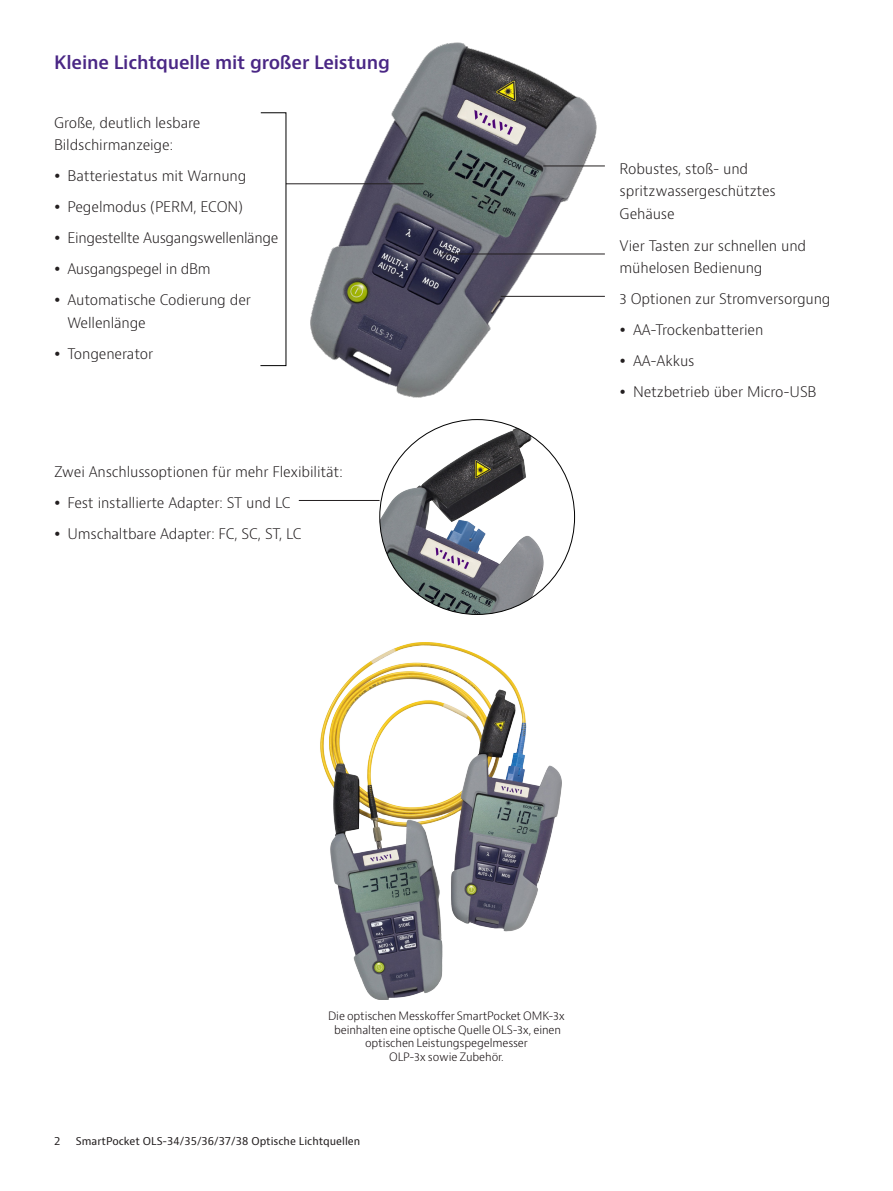
<style>
.page{position:relative;width:893px;height:1191px;background:#fff}
.page>*{position:absolute;margin:0;border:0;box-sizing:border-box;transform-origin:0 0}
.H2_Heading_Purple_12{font:600 18px "Bernino Sans";letter-spacing:-.01em;color:#4a2785}
.P_10_16{font:300 14.25px/22.5px "Bernino Sans";letter-spacing:-.01em;color:#231f20}
.t1{font:300 11.25px/13.5px "Bernino Sans";letter-spacing:-.01em;color:#110a0c;text-align:center}
.t2{font:10.5px "Bernino Sans";color:#231f20}
</style>
<div class="page">
<img style="left:269px;top:42px;width:336px;height:440px">
<hr style="left:286px;top:183px;width:137px;height:1px;background:#231f20">
<hr style="left:299px;top:500px;width:81px;height:1px;background:#231f20">
<hr style="left:441px;top:254px;width:164px;height:1px;background:#231f20">
<hr style="left:501px;top:296px;width:104px;height:1px;background:#231f20">
<hr style="left:543px;top:166px;width:62px;height:1px;background:#231f20">
<img style="left:380px;top:419px;width:195px;height:195px;border-radius:97px">
<img style="left:320px;top:642px;width:242px;height:357px">
<p class="H2_Heading_Purple_12" style="left:54px;top:51px;width:337px">Kleine Lichtquelle mit großer Leistung</p>
<p class="P_10_16" style="left:54px;top:111px;width:148px">Große, deutlich lesbare<br>Bildschirmanzeige:</p>
<p class="P_10_16" style="left:68px;top:165px;width:180px">Batteriestatus mit Warnung</p>
<p class="P_10_16" style="left:68px;top:196px;width:177px">Pegelmodus (PERM, ECON)</p>
<p class="P_10_16" style="left:68px;top:227px;width:212px">Eingestellte Ausgangswellenlänge</p>
<p class="P_10_16" style="left:68px;top:258px;width:145px">Ausgangspegel in dBm</p>
<p class="P_10_16" style="left:68px;top:289px;width:185px">Automatische Codierung der<br>Wellenlänge</p>
<p class="P_10_16" style="left:68px;top:342px;width:87px">Tongenerator</p>
<p class="P_10_16" style="left:54px;top:461px;width:290px">Zwei Anschlussoptionen für mehr Flexibilität:</p>
<p class="P_10_16" style="left:68px;top:492px;width:225px">Fest installierte Adapter: ST und LC</p>
<p class="P_10_16" style="left:68px;top:523px;width:236px">Umschaltbare Adapter: FC, SC, ST, LC</p>
<p class="P_10_16" style="left:620px;top:158px;width:158px">Robustes, stoß- und spritzwassergeschütztes<br>Gehäuse</p>
<p class="P_10_16" style="left:620px;top:234px;width:188px">Vier Tasten zur schnellen und mühelosen Bedienung</p>
<p class="P_10_16" style="left:620px;top:288px;width:212px">3 Optionen zur Stromversorgung</p>
<p class="P_10_16" style="left:633px;top:319px;width:132px">AA-Trockenbatterien</p>
<p class="P_10_16" style="left:633px;top:350px;width:63px">AA-Akkus</p>
<p class="P_10_16" style="left:633px;top:381px;width:185px">Netzbetrieb über Micro-USB</p>
<p class="t1" style="left:328px;top:1009px;width:238px">Die optischen Messkoffer SmartPocket OMK-3x beinhalten eine optische Quelle OLS-3x, einen optischen Leistungspegelmesser<br>OLP-3x sowie Zubehör.</p>
<p class="t2" style="left:54px;top:1134px;width:8px">2</p>
<p class="t2" style="left:76px;top:1134px;width:286px">SmartPocket OLS-34/35/36/37/38 Optische Lichtquellen</p>
</div>
